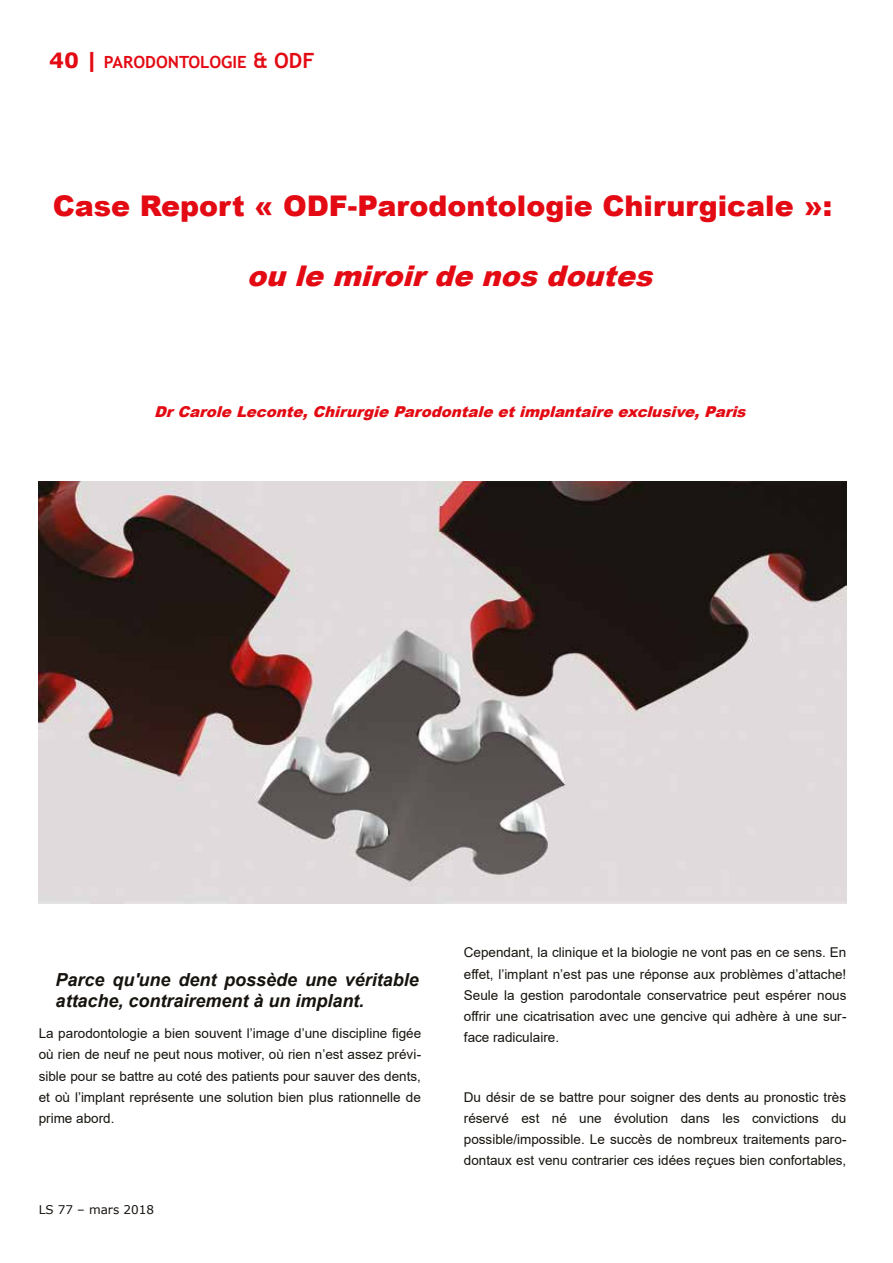
<style>
.page{position:relative;width:893px;height:1263px;background:#fff}
.page>*{position:absolute;margin:0;border:0;box-sizing:border-box;transform-origin:0 0}
.t1{font:900 28.5px "Arial";color:#e30a13}
.t2{font:italic 900 28.5px "Arial";color:#e30a13}
.t3{font:italic 700 18px/21.1px "Arial";letter-spacing:-.005em;color:#17140f}
.t4{font:700 16.8px "Trebuchet MS";color:#e30a13}
.t5{font:italic 900 15px "Arial";color:#e30a13}
.t6{font:13.5px/21.3px "Arial";color:#17140f;text-align:justify}
.t7{font:12px "Verdana";color:#17140f}
.s1{font-family:"Verdana";font-size:21px}
.s2{font-size:21px}
</style>
<div class="page">
<img style="left:39px;top:481px;width:807px;height:423px">
<p class="t4" style="left:49px;top:53px;width:267px"><span class="s1">40 |</span> PARODONTOLOGIE <span class="s2">&amp; ODF</span></p>
<h1 class="t1" style="left:53px;top:195px;width:781px">Case Report « ODF-Parodontologie Chirurgicale »:</h1>
<h1 class="t2" style="left:247px;top:265px;width:414px">ou le miroir de nos doutes</h1>
<p class="t5" style="left:154px;top:406px;width:596px">Dr Carole Leconte, Chirurgie Parodontale et implantaire exclusive, Paris</p>
<h2 class="t3" style="left:56px;top:971px;width:365px">Parce qu'une dent possède une véritable attache, contrairement à un implant.</h2>
<p class="t6" style="left:39px;top:1023px;width:384px">La parodontologie a bien souvent l’image d’une discipline figée où rien de neuf ne peut nous motiver, où rien n’est assez prévi&shy;sible pour se battre au coté des patients pour sauver des dents, et où l’implant représente une solution bien plus rationnelle de prime abord.</p>
<p class="t7" style="left:39px;top:1203px;width:117px">LS 77 – mars 2018</p>
<p class="t6" style="left:464px;top:942px;width:384px">Cependant, la clinique et la biologie ne vont pas en ce sens. En effet, l’implant n’est pas une réponse aux problèmes d’attache!<br>Seule la gestion parodontale conservatrice peut espérer nous offrir une cicatrisation avec une gencive qui adhère à une sur&shy;face radiculaire.</p>
<p class="t6" style="left:464px;top:1086px;width:384px">Du désir de se battre pour soigner des dents au pronostic très réservé est né une évolution dans les convictions du possible/impossible. Le succès de nombreux traitements paro&shy;dontaux est venu contrarier ces idées reçues bien confortables,</p>
</div>
